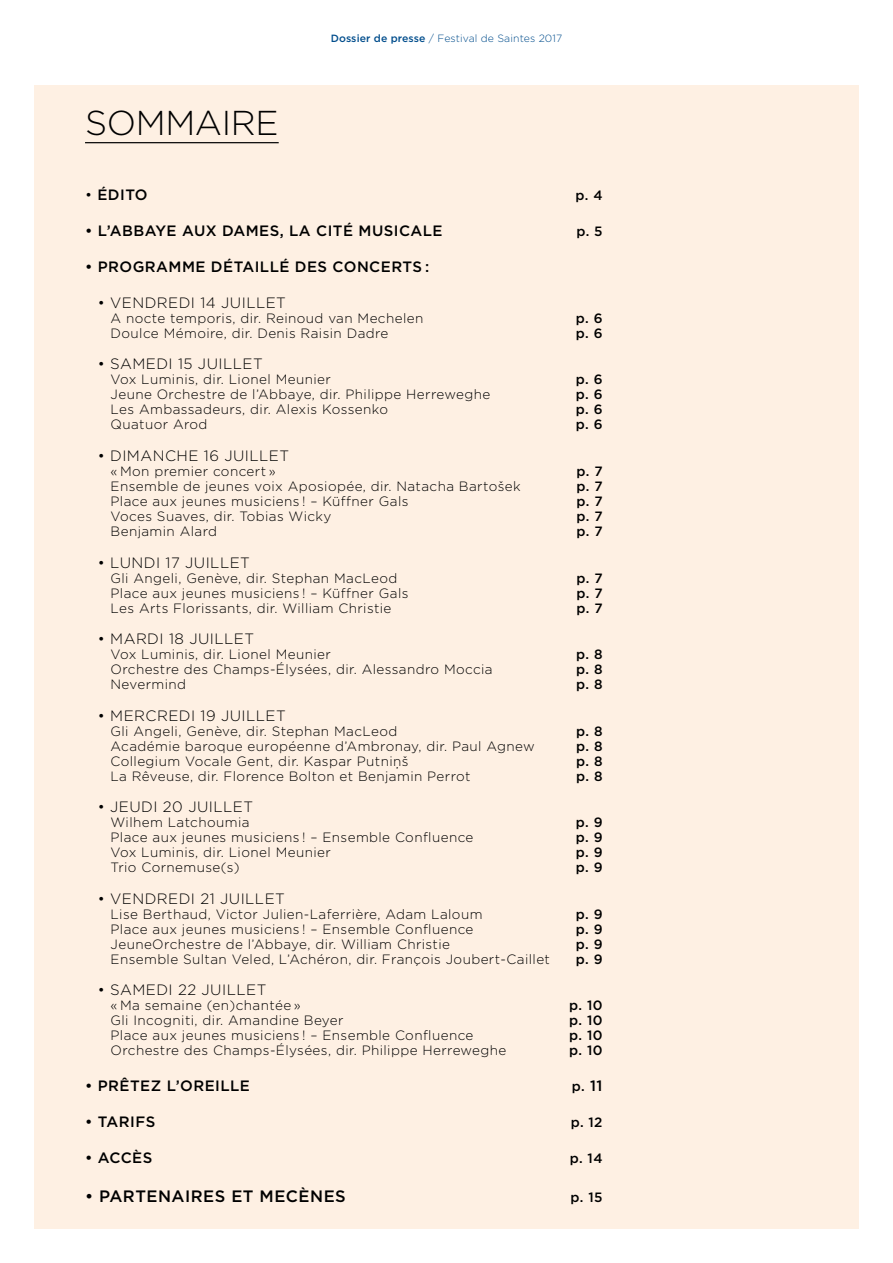
<style>
.page{position:relative;width:893px;height:1263px;background:#fff}
.page>*{position:absolute;margin:0;border:0;box-sizing:border-box;transform-origin:0 0}
.t1{font:300 34.5px "Gotham";letter-spacing:-.01em;color:#000}
.t2{font:500 16.5px "Gotham";letter-spacing:.03em;color:#000}
.t3{font:300 15px "Gotham";letter-spacing:.03em;color:#000}
.t4{font:500 15px "Gotham";letter-spacing:.03em;color:#000}
.t5{font:300 13.5px "Gotham";letter-spacing:.03em;color:#000}
.t6{font:500 13.5px "Gotham";letter-spacing:.03em;color:#000}
.t7{font:300 10.5px "Gotham";letter-spacing:.01em;color:#004d8c}
.s1{font-weight:500}
.s2{font-weight:300}
.s3{font-size:15px}
</style>
<div class="page">
<div style="left:34px;top:85px;width:825px;height:1144px;background:#fef0e3"></div>
<hr style="left:85px;top:142px;width:194px;height:1px;background:#000">
<h1 class="t1" style="left:85px;top:101px;width:195px">SOMMAIRE</h1>
<p class="t7" style="left:331px;top:32px;width:233px"><span class="s1">Dossier de presse</span> / Festival de Saintes 2017</p>
<p class="t4" style="left:85px;top:185px;width:64px"><span class="s2">•</span> ÉDITO</p>
<p class="t6" style="left:576px;top:186px;width:29px">p. 4</p>
<p class="t4" style="left:85px;top:221px;width:359px">• L’ABBAYE AUX DAMES, LA CITÉ MUSICALE</p>
<p class="t6" style="left:576px;top:222px;width:28px">p. 5</p>
<p class="t4" style="left:85px;top:257px;width:346px">• PROGRAMME DÉTAILLÉ DES CONCERTS :</p>
<p class="t3" style="left:98px;top:293px;width:190px">• VENDREDI 14 JUILLET</p>
<p class="t5" style="left:111px;top:310px;width:314px">A nocte temporis, dir. Reinoud van Mechelen</p>
<p class="t6" style="left:576px;top:309px;width:28px">p. 6</p>
<p class="t5" style="left:111px;top:325px;width:279px">Doulce Mémoire, dir. Denis Raisin Dadre</p>
<p class="t6" style="left:576px;top:324px;width:28px">p. 6</p>
<p class="t3" style="left:98px;top:355px;width:166px">• SAMEDI 15 JUILLET</p>
<p class="t5" style="left:111px;top:371px;width:222px">Vox Luminis, dir. Lionel Meunier</p>
<p class="t6" style="left:576px;top:371px;width:28px">p. 6</p>
<p class="t5" style="left:111px;top:386px;width:381px">Jeune Orchestre de l’Abbaye, dir. Philippe Herreweghe</p>
<p class="t6" style="left:576px;top:386px;width:28px">p. 6</p>
<p class="t5" style="left:111px;top:401px;width:279px">Les Ambassadeurs, dir. Alexis Kossenko</p>
<p class="t6" style="left:576px;top:401px;width:28px">p. 6</p>
<p class="t5" style="left:111px;top:416px;width:98px">Quatuor Arod</p>
<p class="t6" style="left:576px;top:416px;width:28px">p. 6</p>
<p class="t3" style="left:98px;top:446px;width:193px">• DIMANCHE 16 JUILLET</p>
<p class="t5" style="left:111px;top:463px;width:167px">« Mon premier concert »</p>
<p class="t6" style="left:577px;top:462px;width:28px">p. 7</p>
<p class="t5" style="left:111px;top:478px;width:412px">Ensemble de jeunes voix Aposiopée, dir. Natacha Bartošek</p>
<p class="t6" style="left:577px;top:477px;width:28px">p. 7</p>
<p class="t5" style="left:111px;top:493px;width:299px">Place aux jeunes musiciens ! – Küffner Gals</p>
<p class="t6" style="left:577px;top:492px;width:28px">p. 7</p>
<p class="t5" style="left:111px;top:508px;width:222px">Voces Suaves, dir. Tobias Wicky</p>
<p class="t6" style="left:577px;top:507px;width:28px">p. 7</p>
<p class="t5" style="left:111px;top:523px;width:108px">Benjamin Alard</p>
<p class="t6" style="left:577px;top:522px;width:28px">p. 7</p>
<p class="t3" style="left:98px;top:553px;width:154px">• LUNDI 17 JUILLET</p>
<p class="t5" style="left:111px;top:569px;width:288px">Gli Angeli, Genève, dir. Stephan MacLeod</p>
<p class="t6" style="left:577px;top:569px;width:28px">p. 7</p>
<p class="t5" style="left:111px;top:584px;width:299px">Place aux jeunes musiciens ! – Küffner Gals</p>
<p class="t6" style="left:577px;top:584px;width:28px">p. 7</p>
<p class="t5" style="left:111px;top:599px;width:282px">Les Arts Florissants, dir. William Christie</p>
<p class="t6" style="left:577px;top:599px;width:28px">p. 7</p>
<p class="t3" style="left:98px;top:629px;width:158px">• MARDI 18 JUILLET</p>
<p class="t5" style="left:111px;top:646px;width:222px">Vox Luminis, dir. Lionel Meunier</p>
<p class="t6" style="left:576px;top:645px;width:28px">p. 8</p>
<p class="t5" style="left:111px;top:661px;width:384px">Orchestre des Champs-Élysées, dir. Alessandro Moccia</p>
<p class="t6" style="left:576px;top:660px;width:28px">p. 8</p>
<p class="t5" style="left:111px;top:676px;width:77px">Nevermind</p>
<p class="t6" style="left:576px;top:675px;width:28px">p. 8</p>
<p class="t3" style="left:98px;top:706px;width:190px">• MERCREDI 19 JUILLET</p>
<p class="t5" style="left:111px;top:722px;width:288px">Gli Angeli, Genève, dir. Stephan MacLeod</p>
<p class="t6" style="left:576px;top:722px;width:28px">p. 8</p>
<p class="t5" style="left:111px;top:737px;width:426px">Académie baroque européenne d’Ambronay, dir. Paul Agnew</p>
<p class="t6" style="left:576px;top:737px;width:28px">p. 8</p>
<p class="t5" style="left:111px;top:752px;width:300px">Collegium Vocale Gent, dir. Kaspar Putniņš</p>
<p class="t6" style="left:576px;top:752px;width:28px">p. 8</p>
<p class="t5" style="left:111px;top:767px;width:362px">La Rêveuse, dir. Florence Bolton et Benjamin Perrot</p>
<p class="t6" style="left:576px;top:767px;width:28px">p. 8</p>
<p class="t3" style="left:98px;top:797px;width:157px">• JEUDI 20 JUILLET</p>
<p class="t5" style="left:111px;top:814px;width:141px">Wilhem Latchoumia</p>
<p class="t6" style="left:576px;top:813px;width:28px">p. 9</p>
<p class="t5" style="left:111px;top:829px;width:364px">Place aux jeunes musiciens ! – Ensemble Confluence</p>
<p class="t6" style="left:576px;top:828px;width:28px">p. 9</p>
<p class="t5" style="left:111px;top:844px;width:222px">Vox Luminis, dir. Lionel Meunier</p>
<p class="t6" style="left:576px;top:843px;width:28px">p. 9</p>
<p class="t5" style="left:111px;top:859px;width:130px">Trio Cornemuse(s)</p>
<p class="t6" style="left:576px;top:858px;width:28px">p. 9</p>
<p class="t3" style="left:98px;top:889px;width:189px">• VENDREDI 21 JUILLET</p>
<p class="t5" style="left:111px;top:905px;width:373px">Lise Berthaud, Victor Julien-Laferrière, Adam Laloum</p>
<p class="t6" style="left:576px;top:905px;width:28px">p. 9</p>
<p class="t5" style="left:111px;top:920px;width:364px">Place aux jeunes musiciens ! – Ensemble Confluence</p>
<p class="t6" style="left:576px;top:920px;width:28px">p. 9</p>
<p class="t5" style="left:111px;top:935px;width:341px">JeuneOrchestre de l’Abbaye, dir. William Christie</p>
<p class="t6" style="left:576px;top:935px;width:28px">p. 9</p>
<p class="t5" style="left:111px;top:950px;width:441px">Ensemble Sultan Veled, L’Achéron, dir. François Joubert-Caillet</p>
<p class="t6" style="left:576px;top:950px;width:28px">p. 9</p>
<p class="t3" style="left:98px;top:980px;width:170px">• SAMEDI 22 JUILLET</p>
<p class="t5" style="left:111px;top:997px;width:192px">« Ma semaine (en)chantée »</p>
<p class="t6" style="left:569px;top:996px;width:35px">p. 10</p>
<p class="t5" style="left:111px;top:1012px;width:235px">Gli Incogniti, dir. Amandine Beyer</p>
<p class="t6" style="left:569px;top:1011px;width:35px">p. 10</p>
<p class="t5" style="left:111px;top:1027px;width:364px">Place aux jeunes musiciens ! – Ensemble Confluence</p>
<p class="t6" style="left:569px;top:1026px;width:35px">p. 10</p>
<p class="t5" style="left:111px;top:1042px;width:397px">Orchestre des Champs-Élysées, dir. Philippe Herreweghe</p>
<p class="t6" style="left:569px;top:1041px;width:35px">p. 10</p>
<p class="t4" style="left:85px;top:1076px;width:166px">• PRÊTEZ L’OREILLE</p>
<p class="t6" style="left:572px;top:1077px;width:32px">p. <span class="s3">11</span></p>
<p class="t4" style="left:85px;top:1112px;width:72px">• TARIFS</p>
<p class="t6" style="left:571px;top:1113px;width:33px">p. 12</p>
<p class="t4" style="left:85px;top:1148px;width:69px">• ACCÈS</p>
<p class="t6" style="left:570px;top:1149px;width:34px">p. 14</p>
<p class="t2" style="left:85px;top:1185px;width:262px">• PARTENAIRES ET MECÈNES</p>
<p class="t6" style="left:571px;top:1188px;width:33px">p. 15</p>
</div>
